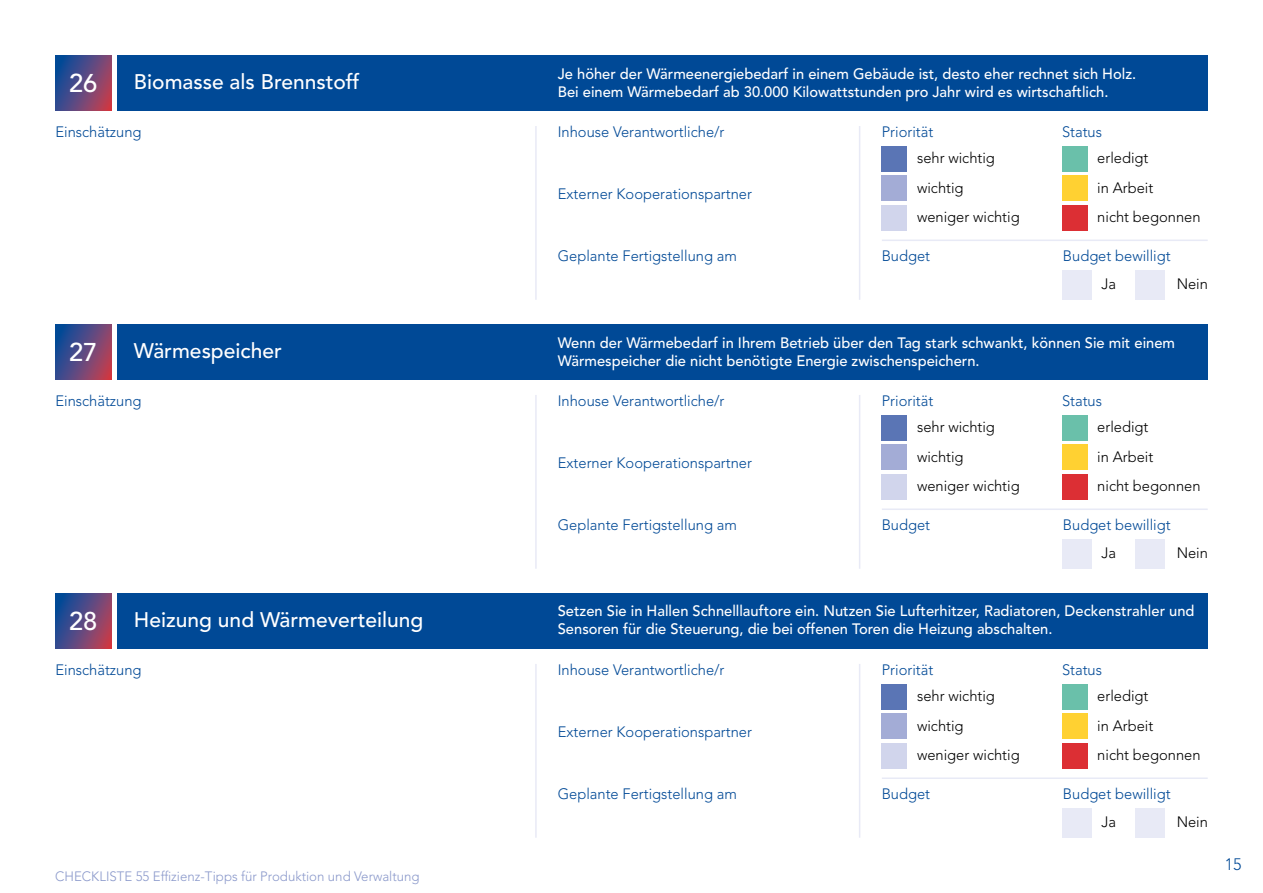
<style>
.page{position:relative;width:1263px;height:893px;background:#fff}
.page>*{position:absolute;margin:0;border:0;box-sizing:border-box;transform-origin:0 0}
.LEA_Head_25pt{font:500 25.5px "Avenir LT Std";color:#fff}
.LEA_Head_TIPPS__inha{font:500 21px "Avenir LT Std";color:#fff}
.t1{font:300 16.5px "Avenir LT Std";color:#004996}
.COPY_NEU{font:500 15px/18px "Avenir LT Std";color:#fff}
.COPY_NEU-2{font:300 15px "Avenir LT Std";color:#004996}
.COPY_NEU-3{font:300 15px "Avenir LT Std";color:#000}
.t2{font:300 13.5px "Avenir LT Std";color:#8b99cb}
</style>
<div class="page">
<svg style="left:55px;top:55px;width:56px;height:56px;background:#5c477d"></svg>
<div style="left:117px;top:55px;width:1091px;height:56px;background:#004996"></div>
<hr style="left:859px;top:126px;width:1px;height:174px;background:#e8eaf6">
<hr style="left:535px;top:126px;width:2px;height:174px;background:#e8eaf6">
<hr style="left:882px;top:240px;width:326px;height:1px;background:#e8eaf6">
<div style="left:1062px;top:270px;width:30px;height:30px;background:#e8eaf6"></div>
<div style="left:1135px;top:270px;width:30px;height:30px;background:#e8eaf6"></div>
<div style="left:882px;top:146px;width:25px;height:26px;background:#5a75b5"></div>
<div style="left:882px;top:176px;width:25px;height:25px;background:#a3acd6"></div>
<div style="left:882px;top:205px;width:25px;height:26px;background:#d1d5ec"></div>
<div style="left:1062px;top:146px;width:25px;height:26px;background:#6ac0aa"></div>
<div style="left:1062px;top:176px;width:25px;height:25px;background:#ffd132"></div>
<div style="left:1062px;top:205px;width:25px;height:26px;background:#dc2f34"></div>
<svg style="left:55px;top:324px;width:56px;height:56px;background:#5c477d"></svg>
<div style="left:117px;top:324px;width:1091px;height:56px;background:#004996"></div>
<hr style="left:859px;top:395px;width:1px;height:174px;background:#e8eaf6">
<hr style="left:535px;top:395px;width:2px;height:174px;background:#e8eaf6">
<hr style="left:882px;top:508px;width:326px;height:2px;background:#e8eaf6">
<div style="left:1062px;top:539px;width:30px;height:30px;background:#e8eaf6"></div>
<div style="left:1135px;top:539px;width:30px;height:30px;background:#e8eaf6"></div>
<div style="left:882px;top:415px;width:25px;height:26px;background:#5a75b5"></div>
<div style="left:882px;top:445px;width:25px;height:25px;background:#a3acd6"></div>
<div style="left:882px;top:474px;width:25px;height:26px;background:#d1d5ec"></div>
<div style="left:1062px;top:415px;width:25px;height:26px;background:#6ac0aa"></div>
<div style="left:1062px;top:445px;width:25px;height:25px;background:#ffd132"></div>
<div style="left:1062px;top:474px;width:25px;height:26px;background:#dc2f34"></div>
<svg style="left:55px;top:593px;width:56px;height:56px;background:#5c477d"></svg>
<div style="left:117px;top:593px;width:1091px;height:56px;background:#004996"></div>
<hr style="left:859px;top:664px;width:1px;height:174px;background:#e8eaf6">
<hr style="left:535px;top:664px;width:2px;height:174px;background:#e8eaf6">
<hr style="left:882px;top:777px;width:326px;height:2px;background:#e8eaf6">
<div style="left:1062px;top:808px;width:30px;height:30px;background:#e8eaf6"></div>
<div style="left:1135px;top:808px;width:30px;height:30px;background:#e8eaf6"></div>
<div style="left:882px;top:684px;width:25px;height:26px;background:#5a75b5"></div>
<div style="left:882px;top:714px;width:25px;height:25px;background:#a3acd6"></div>
<div style="left:882px;top:743px;width:25px;height:26px;background:#d1d5ec"></div>
<div style="left:1062px;top:684px;width:25px;height:26px;background:#6ac0aa"></div>
<div style="left:1062px;top:714px;width:25px;height:25px;background:#ffd132"></div>
<div style="left:1062px;top:743px;width:25px;height:26px;background:#dc2f34"></div>
<h2 class="LEA_Head_25pt" style="left:69px;top:69px;width:30px">26</h2>
<h2 class="LEA_Head_TIPPS__inha" style="left:134px;top:70px;width:227px">Biomasse als Brennstoff</h2>
<p class="COPY_NEU" style="left:558px;top:65px;width:580px">Je höher der Wärmeenergiebedarf in einem Gebäude ist, desto eher rechnet sich Holz.<br>Bei einem Wärmebedarf ab 30.000 Kilowattstunden pro Jahr wird es wirtschaftlich.</p>
<p class="COPY_NEU-2" style="left:55px;top:123px;width:88px">Einschätzung</p>
<p class="COPY_NEU-2" style="left:558px;top:123px;width:168px">Inhouse Verantwortliche/r</p>
<p class="COPY_NEU-2" style="left:882px;top:123px;width:53px">Priorität</p>
<p class="COPY_NEU-2" style="left:1062px;top:123px;width:42px">Status</p>
<p class="COPY_NEU-3" style="left:917px;top:149px;width:79px">sehr wichtig</p>
<p class="COPY_NEU-3" style="left:1097px;top:149px;width:53px">erledigt</p>
<p class="COPY_NEU-3" style="left:917px;top:179px;width:48px">wichtig</p>
<p class="COPY_NEU-3" style="left:1097px;top:179px;width:58px">in Arbeit</p>
<p class="COPY_NEU-3" style="left:917px;top:208px;width:104px">weniger wichtig</p>
<p class="COPY_NEU-3" style="left:1097px;top:208px;width:105px">nicht begonnen</p>
<p class="COPY_NEU-2" style="left:558px;top:185px;width:196px">Externer Kooperationspartner</p>
<p class="COPY_NEU-2" style="left:558px;top:247px;width:181px">Geplante Fertigstellung am</p>
<p class="COPY_NEU-2" style="left:882px;top:247px;width:50px">Budget</p>
<p class="COPY_NEU-2" style="left:1063px;top:247px;width:109px">Budget bewilligt</p>
<p class="COPY_NEU-3" style="left:1101px;top:275px;width:16px">Ja</p>
<p class="COPY_NEU-3" style="left:1177px;top:275px;width:33px">Nein</p>
<h2 class="LEA_Head_25pt" style="left:69px;top:338px;width:30px">27</h2>
<h2 class="LEA_Head_TIPPS__inha" style="left:134px;top:338px;width:149px">Wärmespeicher</h2>
<p class="COPY_NEU" style="left:558px;top:334px;width:619px">Wenn der Wärmebedarf in Ihrem Betrieb über den Tag stark schwankt, können Sie mit einem<br>Wärmespeicher die nicht benötigte Energie zwischenspeichern.</p>
<p class="COPY_NEU-2" style="left:55px;top:392px;width:88px">Einschätzung</p>
<p class="COPY_NEU-2" style="left:558px;top:392px;width:168px">Inhouse Verantwortliche/r</p>
<p class="COPY_NEU-2" style="left:882px;top:392px;width:53px">Priorität</p>
<p class="COPY_NEU-2" style="left:1062px;top:392px;width:42px">Status</p>
<p class="COPY_NEU-3" style="left:917px;top:418px;width:79px">sehr wichtig</p>
<p class="COPY_NEU-3" style="left:1097px;top:418px;width:53px">erledigt</p>
<p class="COPY_NEU-3" style="left:917px;top:448px;width:48px">wichtig</p>
<p class="COPY_NEU-3" style="left:1097px;top:448px;width:58px">in Arbeit</p>
<p class="COPY_NEU-3" style="left:917px;top:477px;width:104px">weniger wichtig</p>
<p class="COPY_NEU-3" style="left:1097px;top:477px;width:105px">nicht begonnen</p>
<p class="COPY_NEU-2" style="left:558px;top:454px;width:196px">Externer Kooperationspartner</p>
<p class="COPY_NEU-2" style="left:558px;top:516px;width:181px">Geplante Fertigstellung am</p>
<p class="COPY_NEU-2" style="left:882px;top:516px;width:50px">Budget</p>
<p class="COPY_NEU-2" style="left:1063px;top:516px;width:109px">Budget bewilligt</p>
<p class="COPY_NEU-3" style="left:1101px;top:544px;width:16px">Ja</p>
<p class="COPY_NEU-3" style="left:1177px;top:544px;width:33px">Nein</p>
<h2 class="LEA_Head_25pt" style="left:69px;top:607px;width:30px">28</h2>
<h2 class="LEA_Head_TIPPS__inha" style="left:134px;top:607px;width:291px">Heizung und Wärmeverteilung</h2>
<p class="COPY_NEU" style="left:558px;top:603px;width:638px">Setzen Sie in Hallen Schnelllauftore ein. Nutzen Sie Lufterhitzer, Radiatoren, Deckenstrahler und<br>Sensoren für die Steuerung, die bei offenen Toren die Heizung abschalten.</p>
<p class="COPY_NEU-2" style="left:55px;top:661px;width:88px">Einschätzung</p>
<p class="COPY_NEU-2" style="left:558px;top:661px;width:168px">Inhouse Verantwortliche/r</p>
<p class="COPY_NEU-2" style="left:882px;top:661px;width:53px">Priorität</p>
<p class="COPY_NEU-2" style="left:1062px;top:661px;width:42px">Status</p>
<p class="COPY_NEU-3" style="left:917px;top:687px;width:79px">sehr wichtig</p>
<p class="COPY_NEU-3" style="left:1097px;top:687px;width:53px">erledigt</p>
<p class="COPY_NEU-3" style="left:917px;top:717px;width:48px">wichtig</p>
<p class="COPY_NEU-3" style="left:1097px;top:717px;width:58px">in Arbeit</p>
<p class="COPY_NEU-3" style="left:917px;top:746px;width:104px">weniger wichtig</p>
<p class="COPY_NEU-3" style="left:1097px;top:746px;width:105px">nicht begonnen</p>
<p class="COPY_NEU-2" style="left:558px;top:723px;width:196px">Externer Kooperationspartner</p>
<p class="t2" style="left:55px;top:868px;width:366px">CHECKLISTE 55 Effizienz-Tipps für Produktion und Verwaltung</p>
<p class="COPY_NEU-2" style="left:558px;top:785px;width:181px">Geplante Fertigstellung am</p>
<p class="COPY_NEU-2" style="left:882px;top:785px;width:50px">Budget</p>
<p class="COPY_NEU-2" style="left:1063px;top:785px;width:109px">Budget bewilligt</p>
<p class="COPY_NEU-3" style="left:1101px;top:813px;width:16px">Ja</p>
<p class="COPY_NEU-3" style="left:1177px;top:813px;width:33px">Nein</p>
<p class="t1" style="left:1225px;top:855px;width:18px">15</p>
</div>
